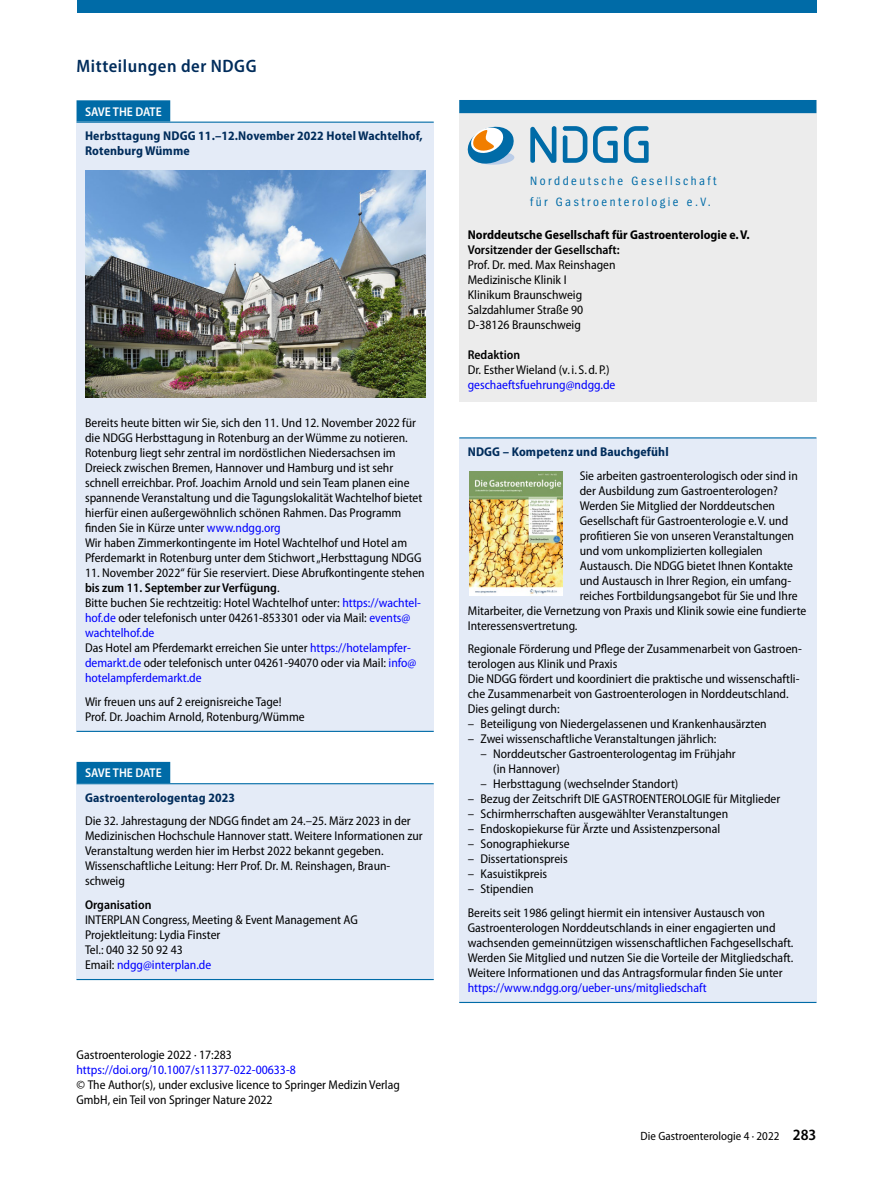
<style>
.page{position:relative;width:893px;height:1187px;background:#fff}
.page>*{position:absolute;margin:0;border:0;box-sizing:border-box;transform-origin:0 0}
.t1{font:600 semi-condensed 18px "Myriad Pro";letter-spacing:.03em;color:#002c5b}
.t2{font:semi-condensed 12.75px/15px "Myriad Pro";color:#000}
.t3{font:700 semi-condensed 12.75px/15px "Myriad Pro";letter-spacing:.01em;color:#002c5b}
.t4{font:semi-condensed 12.75px "Myriad Pro";color:#00f}
.t5{font:600 semi-condensed 12.75px "Myriad Pro";color:#000}
.t6{font:700 semi-condensed 12.75px "Myriad Pro";color:#000}
.t7{font:600 semi-condensed 12.75px "Myriad Pro";color:#fff}
.t8{font:12.6px/20.7px "Spiegel Cd";letter-spacing:.2em;color:#006ba7}
.t9{font:semi-condensed 12px "Myriad Pro";color:#000}
.s1{color:#00f}
.s2{font-weight:600}
.s3{font-weight:600;font-size:15.75px}
</style>
<div class="page">
<div style="left:77px;top:0;width:739px;height:13px;background:#006ba7"></div>
<div style="left:77px;top:122px;width:357px;height:609px;background:#e4ebf7"></div>
<hr style="left:77px;top:122px;width:357px;height:1px;background:#006ba7">
<hr style="left:77px;top:730px;width:357px;height:2px;background:#006ba7">
<div style="left:77px;top:100px;width:93px;height:22px;background:#006ba7"></div>
<img style="left:85px;top:170px;width:340px;height:227px">
<div style="left:459px;top:100px;width:357px;height:302px;background:#ececec"></div>
<div style="left:459px;top:100px;width:357px;height:13px;background:#006ba7"></div>
<svg style="left:593px;top:126px;width:25px;height:37px"></svg>
<svg style="left:530px;top:126px;width:26px;height:37px"></svg>
<svg style="left:563px;top:126px;width:24px;height:37px"></svg>
<svg style="left:624px;top:126px;width:25px;height:37px"></svg>
<svg style="left:468px;top:126px;width:47px;height:39px"></svg>
<div style="left:77px;top:783px;width:357px;height:196px;background:#e4ebf7"></div>
<hr style="left:77px;top:783px;width:357px;height:1px;background:#006ba7">
<hr style="left:77px;top:978px;width:357px;height:2px;background:#006ba7">
<div style="left:77px;top:761px;width:93px;height:22px;background:#006ba7"></div>
<div style="left:459px;top:438px;width:357px;height:564px;background:#e4ebf7"></div>
<hr style="left:459px;top:437px;width:357px;height:1px;background:#006ba7">
<hr style="left:459px;top:1001px;width:357px;height:1px;background:#006ba7">
<img style="left:469px;top:471px;width:94px;height:124px">
<h1 class="t1" style="left:77px;top:56px;width:182px">Mitteilungen der NDGG</h1>
<p class="t7" style="left:85px;top:104px;width:78px">SAVE THE DATE</p>
<p class="t3" style="left:85px;top:129px;width:339px">Herbsttagung NDGG 11.–12.November 2022 Hotel Wachtelhof,<br>Rotenburg Wümme</p>
<p class="t2" style="left:85px;top:415px;width:339px">Bereits heute bitten wir Sie, sich den 11. Und 12. November 2022 für die NDGG Herbsttagung in Rotenburg an der Wümme zu notieren.<br>Rotenburg liegt sehr zentral im nordöstlichen Niedersachsen im Dreieck zwischen Bremen, Hannover und Hamburg und ist sehr schnell erreichbar. Prof. Joachim Arnold und sein Team planen eine spannende Veranstaltung und die Tagungslokalität Wachtelhof bietet hierfür einen außergewöhnlich schönen Rahmen. Das Programm finden Sie in Kürze unter <span class="s1">www.ndgg.org<br></span>Wir haben Zimmerkontingente im Hotel Wachtelhof und Hotel am Pferdemarkt in Rotenburg unter dem Stichwort „Herbsttagung NDGG</p>
<p class="t2" style="left:85px;top:565px;width:341px">11. November 2022“ für Sie reserviert. Diese Abrufkontingente stehen <span class="s2">bis zum 11. September zur Verfügung</span>.<br>Bitte buchen Sie rechtzeitig: Hotel Wachtelhof unter: <span class="s1">https://wachtel&shy;hof.de</span> oder telefonisch unter 04261-853301 oder via Mail: <span class="s1">events@ wachtelhof.de<br></span>Das Hotel am Pferdemarkt erreichen Sie unter <span class="s1">https://hotelampfer&shy;demarkt.de</span> oder telefonisch unter 04261-94070 oder via Mail: <span class="s1">info@ hotelampferdemarkt.de</span></p>
<p class="t2" style="left:85px;top:694px;width:221px">Wir freuen uns auf 2 ereignisreiche Tage!<br>Prof. Dr. Joachim Arnold, Rotenburg/Wümme</p>
<p class="t7" style="left:85px;top:765px;width:78px">SAVE THE DATE</p>
<p class="t3" style="left:85px;top:790px;width:152px">Gastroenterologentag 2023</p>
<p class="t2" style="left:85px;top:813px;width:339px">Die 32. Jahrestagung der NDGG findet am 24.–25. März 2023 in der Medizinischen Hochschule Hannover statt. Weitere Informationen zur Veranstaltung werden hier im Herbst 2022 bekannt gegeben.<br>Wissenschaftliche Leitung: Herr Prof. Dr. M. Reinshagen, Braun&shy;schweig</p>
<p class="t5" style="left:85px;top:897px;width:68px">Organisation</p>
<p class="t2" style="left:85px;top:912px;width:274px">INTERPLAN Congress, Meeting &amp; Event Management AG<br>Projektleitung: Lydia Finster<br>Tel.: 040 32 50 92 43<br>Email: <span class="s1">ndgg@interplan.de</span></p>
<p class="t2" style="left:77px;top:1047px;width:157px">Gastroenterologie 2022 · 17:283</p>
<p class="t4" style="left:77px;top:1062px;width:221px">https://doi.org/10.1007/s11377-022-00633-8</p>
<p class="t2" style="left:77px;top:1077px;width:325px">© The Author(s), under exclusive licence to Springer Medizin Verlag<br>GmbH, ein Teil von Springer Nature 2022</p>
<p class="t8" style="left:530px;top:171px;width:188px">Norddeutsche Gesellschaft für Gastroenterologie e.V.</p>
<p class="t6" style="left:468px;top:228px;width:284px">Norddeutsche Gesellschaft für Gastroenterologie e.V.</p>
<p class="t5" style="left:468px;top:243px;width:154px">Vorsitzender der Gesellschaft:</p>
<p class="t2" style="left:468px;top:257px;width:149px">Prof. Dr. med. Max Reinshagen<br>Medizinische Klinik I<br>Klinikum Braunschweig<br>Salzdahlumer Straße 90<br>D-38126 Braunschweig</p>
<p class="t5" style="left:468px;top:348px;width:54px">Redaktion</p>
<p class="t2" style="left:468px;top:362px;width:143px">Dr. Esther Wieland (v. i. S.d. P.)</p>
<p class="t4" style="left:468px;top:378px;width:149px">geschaeftsfuehrung@ndgg.de</p>
<p class="t3" style="left:468px;top:444px;width:202px">NDGG – Kompetenz und Bauchgefühl</p>
<p class="t2" style="left:580px;top:468px;width:220px">Sie arbeiten gastroenterologisch oder sind in</p>
<p class="t2" style="left:580px;top:483px;width:200px">der Ausbildung zum Gastroenterologen?</p>
<p class="t2" style="left:580px;top:498px;width:197px">Werden Sie Mitglied der Norddeutschen</p>
<p class="t2" style="left:580px;top:513px;width:210px">Gesellschaft für Gastroenterologie e.V. und</p>
<p class="t2" style="left:580px;top:528px;width:216px">profitieren Sie von unseren Veranstaltungen</p>
<p class="t2" style="left:580px;top:543px;width:185px">und vom unkomplizierten kollegialen</p>
<p class="t2" style="left:580px;top:558px;width:215px">Austausch. Die NDGG bietet Ihnen Kontakte</p>
<p class="t2" style="left:580px;top:573px;width:213px">und Austausch in Ihrer Region, ein umfang-</p>
<p class="t2" style="left:580px;top:588px;width:219px">reiches Fortbildungsangebot für Sie und Ihre</p>
<p class="t2" style="left:468px;top:603px;width:340px">Mitarbeiter, die Vernetzung von Praxis und Klinik sowie eine fundierte</p>
<p class="t2" style="left:468px;top:618px;width:111px">Interessensvertretung.</p>
<p class="t2" style="left:468px;top:641px;width:336px">Regionale Förderung und Pflege der Zusammenarbeit von Gastroen&shy;terologen aus Klinik und Praxis<br>Die NDGG fördert und koordiniert die praktische und wissenschaftli&shy;che Zusammenarbeit von Gastroenterologen in Norddeutschland.<br>Dies gelingt durch:</p>
<p class="t2" style="left:468px;top:716px;width:301px">– Beteiligung von Niedergelassenen und Krankenhausärzten</p>
<p class="t2" style="left:468px;top:731px;width:250px">– Zwei wissenschaftliche Veranstaltungen jährlich:</p>
<p class="t2" style="left:493px;top:746px;width:244px;text-indent:-13px">– Norddeutscher Gastroenterologentag im Frühjahr (in Hannover)</p>
<p class="t2" style="left:480px;top:776px;width:199px">– Herbsttagung (wechselnder Standort)</p>
<p class="t2" style="left:468px;top:791px;width:314px">– Bezug der Zeitschrift DIE GASTROENTEROLOGIE für Mitglieder</p>
<p class="t2" style="left:468px;top:806px;width:262px">– Schirmherrschaften ausgewählter Veranstaltungen</p>
<p class="t2" style="left:468px;top:821px;width:254px">– Endoskopiekurse für Ärzte und Assistenzpersonal</p>
<p class="t2" style="left:468px;top:836px;width:103px">– Sonographiekurse</p>
<p class="t2" style="left:468px;top:851px;width:101px">– Dissertationspreis</p>
<p class="t2" style="left:468px;top:866px;width:81px">– Kasuistikpreis</p>
<p class="t2" style="left:468px;top:877px;width:299px;line-height:23.5px">– Stipendien<br>Bereits seit 1986 gelingt hiermit ein intensiver Austausch von</p>
<p class="t2" style="left:468px;top:920px;width:327px">Gastroenterologen Norddeutschlands in einer engagierten und wachsenden gemeinnützigen wissenschaftlichen Fachgesellschaft.<br>Werden Sie Mitglied und nutzen Sie die Vorteile der Mitgliedschaft.<br>Weitere Informationen und das Antragsformular finden Sie unter</p>
<p class="t4" style="left:468px;top:980px;width:240px">https://www.ndgg.org/ueber-uns/mitgliedschaft</p>
<p class="t9" style="left:641px;top:1129px;width:177px">Die Gastroenterologie 4 · 2022 <span class="s3">283</span></p>
</div>
